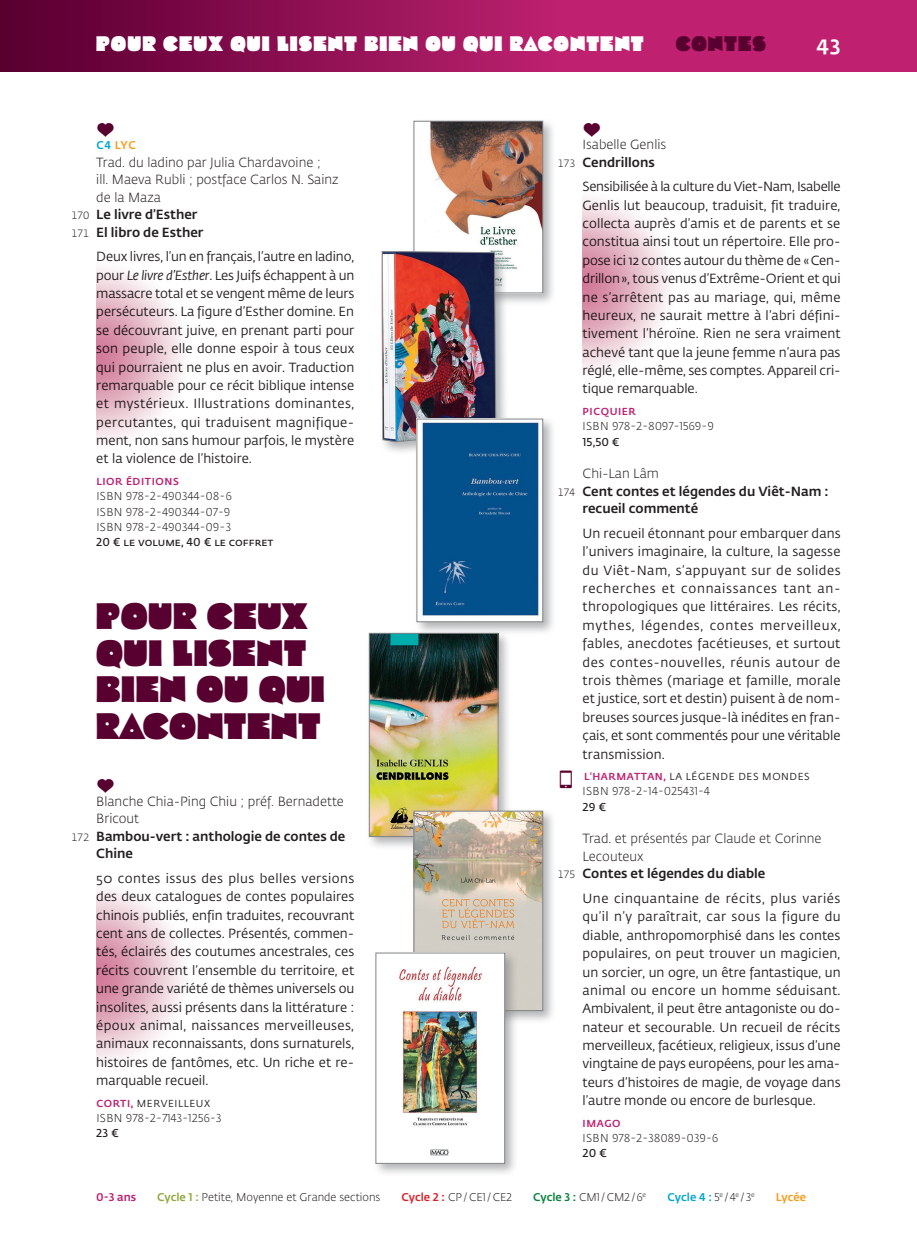
<style>
.page{position:relative;width:917px;height:1235px;background:#fff}
.page>*{position:absolute;margin:0;border:0;box-sizing:border-box;transform-origin:0 0}
.t1{font:36.75px/36.8px "Cooter Deuce";letter-spacing:.015em;color:#58002f}
.t2{font:21px "Cooter Deuce";letter-spacing:.05em;color:#fff}
.t3{font:21px "Cooter Deuce";letter-spacing:.05em;color:#58002f}
.t4{font:500 21px "Fedra Sans Pro";color:#fff}
.t5{font:14px "RLPE";color:#58002f}
.t6{font:13.12px/18.4px "Fedra Sans Pro";color:#231f20;text-align:justify}
.t7{font:300 13.12px/17.5px "Fedra Sans Pro";color:#231f20}
.t8{font:500 13.12px "Fedra Sans Pro";color:#231f20}
.t9{font:300 11.38px/15.2px "Fedra Sans Pro";letter-spacing:.035em;color:#231f20;text-align:justify}
.t10{font:600 11.38px "Fedra Sans Pro";color:#231f20}
.t11{font:300 11.2px "Fedra Sans Pro";color:#231f20}
.t12{font:500 11.2px "Fedra Sans Pro";color:#00a8cf}
.t13{font:500 11.2px "Fedra Sans Pro";color:#bf2070}
.t14{font:500 11.2px "Fedra Sans Pro";color:#f89c1c}
.t15{font:500 11.03px "Fedra Sans Pro";color:#f89c1c}
.t16{font:10.15px "Fedra Sans Pro";letter-spacing:.06em;color:#231f20}
.t17{font:500 10.15px "Fedra Sans Pro";letter-spacing:.06em;color:#bf2070}
.s1{color:#00a8cf}
.s2{font-weight:300;font-size:10.5px}
.s3{font-style:italic}
.s4{font-weight:500;color:#bf2070}
.s5{font-size:10.5px}
.s6{font-weight:500}
.s7{font-weight:500;color:#90a83d}
.s8{font-weight:500;color:#da2128}
.s9{font-weight:500;color:#0b8241}
.s10{font-weight:300;color:#231f20}
</style>
<div class="page">
<div style="left:410px;top:118px;width:147px;height:189px;background:#808285;opacity:.6"></div>
<img style="left:416px;top:123px;width:125px;height:168px">
<div style="left:414px;top:121px;width:129px;height:172px;border:1px solid #808285"></div>
<div style="left:379px;top:248px;width:131px;height:207px;background:#808285;opacity:.6"></div>
<img style="left:382px;top:251px;width:114px;height:191px">
<div style="left:413px;top:415px;width:143px;height:220px;background:#808285;opacity:.6"></div>
<img style="left:419px;top:421px;width:122px;height:198px">
<div style="left:417px;top:419px;width:126px;height:202px;border:1px solid #808285"></div>
<div style="left:366px;top:630px;width:146px;height:220px;background:#808285;opacity:.6"></div>
<img style="left:371px;top:635px;width:125px;height:199px">
<div style="left:369px;top:633px;width:129px;height:203px;border:1px solid #808285"></div>
<div style="left:410px;top:807px;width:147px;height:217px;background:#808285;opacity:.6"></div>
<img style="left:416px;top:813px;width:125px;height:195px">
<div style="left:414px;top:811px;width:129px;height:199px;border:1px solid #808285"></div>
<div style="left:372px;top:949px;width:147px;height:227px;background:#808285;opacity:.6"></div>
<img style="left:378px;top:954px;width:125px;height:207px">
<div style="left:376px;top:952px;width:129px;height:211px;border:1px solid #808285"></div>
<div style="left:558px;top:0;width:359px;height:71px;background:#bf2070"></div>
<div style="left:0;top:0;width:558px;height:71px;background:linear-gradient(to right,#57002f,#bb206f)"></div>
<h2 class="t2" style="left:96px;top:32px;width:549px">POUR CEUX QUI LISENT BIEN OU QUI RACONTENT</h2>
<h2 class="t3" style="left:676px;top:32px;width:92px">CONTES</h2>
<h2 class="t4" style="left:816px;top:27px;width:26px">43</h2>
<p class="t5" style="left:96px;top:122px;width:20px">A</p>
<p class="t15" style="left:96px;top:137px;width:41px"><span class="s1">C4</span> LYC</p>
<p class="t7" style="left:96px;top:153px;width:226px">Trad. du ladino par Julia Chardavoine ;</p>
<p class="t7" style="left:96px;top:171px;width:244px">ill. Maeva Rubli ; postface Carlos N. Sainz</p>
<p class="t7" style="left:96px;top:188px;width:66px">de la Maza</p>
<p class="t8" style="left:71px;top:204px;width:128px"><span class="s2">170</span> Le livre d’Esther</p>
<p class="t8" style="left:71px;top:222px;width:134px"><span class="s2">171</span> El libro de Esther</p>
<p class="t6" style="left:96px;top:247px;width:260px">Deux livres, l’un en français, l’autre en ladino, pour <span class="s3">Le livre d’Esther</span>. Les Juifs échappent à un massacre total et se vengent même de leurs persécuteurs. La figure d’Esther domine. En se découvrant juive, en prenant parti pour son peuple, elle donne espoir à tous ceux qui pourraient ne plus en avoir. Traduction remarquable pour ce récit biblique intense et mystérieux. Illustrations dominantes, percutantes, qui traduisent magnifique&shy;ment, non sans humour parfois, le mystère et la violence de l’histoire.</p>
<p class="t17" style="left:96px;top:473px;width:84px">LIOR ÉDITIONS</p>
<p class="t9" style="left:96px;top:488px;width:137px">ISBN 978-2-490344-08-6<br>ISBN 978-2-490344-07-9<br>ISBN 978-2-490344-09-3</p>
<p class="t10" style="left:96px;top:534px;width:179px">20 € le volume, 40 € le coffret</p>
<h1 class="t1" style="left:96px;top:597px;width:230px">POUR CEUX<br>QUI LISENT<br>BIEN OU QUI<br>RACONTENT</h1>
<p class="t5" style="left:96px;top:778px;width:20px">A</p>
<p class="t7" style="left:96px;top:792px;width:249px">Blanche Chia-Ping Chiu ; préf. Bernadette</p>
<p class="t7" style="left:96px;top:809px;width:44px">Bricout</p>
<p class="t8" style="left:71px;top:826px;width:275px"><span class="s2">172</span> Bambou-vert : anthologie de contes de</p>
<p class="t8" style="left:96px;top:843px;width:38px">Chine</p>
<p class="t6" style="left:96px;top:868px;width:260px">50 contes issus des plus belles versions des deux catalogues de contes populaires chinois publiés, enfin traduites, recouvrant cent ans de collectes. Présentés, commen&shy;tés, éclairés des coutumes ancestrales, ces récits couvrent l’ensemble du territoire, et une grande variété de thèmes universels ou insolites, aussi présents dans la littérature : époux animal, naissances merveilleuses, animaux reconnaissants, dons surnaturels, histoires de fantômes, etc. Un riche et re&shy;marquable recueil.</p>
<p class="t16" style="left:96px;top:1095px;width:115px"><span class="s4">CORTI,</span> MERVEILLEUX</p>
<p class="t9" style="left:96px;top:1109px;width:126px">ISBN 978-2-7143-1256-3</p>
<p class="t10" style="left:96px;top:1124px;width:24px">23 €</p>
<p class="t5" style="left:582px;top:122px;width:20px">A</p>
<p class="t7" style="left:558px;top:136px;width:110px;text-indent:25px">Isabelle Genlis<br><span class="s5">173</span> <span class="s6">Cendrillons</span></p>
<p class="t6" style="left:582px;top:177px;width:260px">Sensibilisée à la culture du Viet-Nam, Isabelle Genlis lut beaucoup, traduisit, fit traduire, collecta auprès d’amis et de parents et se constitua ainsi tout un répertoire. Elle pro&shy;pose ici 12 contes autour du thème de «Cen&shy;drillon», tous venus d’Extrême-Orient et qui ne s’arrêtent pas au mariage, qui, même heureux, ne saurait mettre à l’abri défini&shy;tivement l’héroïne. Rien ne sera vraiment achevé tant que la jeune femme n’aura pas réglé, elle-même, ses comptes. Appareil cri&shy;tique remarquable.</p>
<p class="t17" style="left:582px;top:403px;width:55px">PICQUIER</p>
<p class="t9" style="left:582px;top:418px;width:133px">ISBN 978-2-8097-1569-9</p>
<p class="t10" style="left:582px;top:433px;width:39px">15,50 €</p>
<p class="t7" style="left:582px;top:465px;width:78px">Chi-Lan Lâm</p>
<p class="t8" style="left:558px;top:481px;width:272px"><span class="s2">174</span> Cent contes et légendes du Viêt-Nam :</p>
<p class="t8" style="left:582px;top:498px;width:117px">recueil commenté</p>
<p class="t6" style="left:582px;top:523px;width:260px">Un recueil étonnant pour embarquer dans l’univers imaginaire, la culture, la sagesse du Viêt-Nam, s’appuyant sur de solides recherches et connaissances tant an&shy;thropologiques que littéraires. Les récits, mythes, légendes, contes merveilleux, fables, anecdotes facétieuses, et surtout des contes-nouvelles, réunis autour de trois thèmes (mariage et famille, morale et justice, sort et destin) puisent à de nom&shy;breuses sources jusque-là inédites en fran&shy;çais, et sont commentés pour une véritable transmission.</p>
<p class="t16" style="left:584px;top:769px;width:227px"><span class="s4">L’HARMATTAN,</span> LA LÉGENDE DES MONDES</p>
<p class="t9" style="left:582px;top:783px;width:129px">ISBN 978-2-14-025431-4</p>
<p class="t10" style="left:582px;top:798px;width:25px">29 €</p>
<p class="t7" style="left:582px;top:829px;width:240px">Trad. et présentés par Claude et Corinne</p>
<p class="t7" style="left:582px;top:847px;width:63px">Lecouteux</p>
<p class="t8" style="left:558px;top:863px;width:209px"><span class="s2">175</span> Contes et légendes du diable</p>
<p class="t6" style="left:582px;top:888px;width:260px">Une cinquantaine de récits, plus variés qu’il n’y paraîtrait, car sous la figure du diable, anthropomorphisé dans les contes populaires, on peut trouver un magicien, un sorcier, un ogre, un être fantastique, un animal ou encore un homme séduisant.<br>Ambivalent, il peut être antagoniste ou do&shy;nateur et secourable. Un recueil de récits merveilleux, facétieux, religieux, issus d’une vingtaine de pays européens, pour les ama&shy;teurs d’histoires de magie, de voyage dans l’autre monde ou encore de burlesque.</p>
<p class="t17" style="left:582px;top:1115px;width:39px">IMAGO</p>
<p class="t9" style="left:582px;top:1130px;width:137px">ISBN 978-2-38089-039-6</p>
<p class="t10" style="left:582px;top:1144px;width:26px">20 €</p>
<p class="t13" style="left:96px;top:1188px;width:41px">0-3 ans</p>
<p class="t11" style="left:157px;top:1189px;width:225px"><span class="s7">Cycle 1 :</span> Petite, Moyenne et Grande sections</p>
<p class="t11" style="left:401px;top:1189px;width:112px"><span class="s8">Cycle 2 :</span> CP/CE1/CE2</p>
<p class="t11" style="left:533px;top:1189px;width:115px"><span class="s9">Cycle 3 :</span> CM1/CM2/6<sup>e</sup></p>
<p class="t12" style="left:667px;top:1188px;width:89px">Cycle 4 : <span class="s10">5</span><sup>e</sup> <span class="s10">/4</span><sup>e</sup> <span class="s10">/3</span><sup>e</sup></p>
<p class="t14" style="left:776px;top:1188px;width:32px">Lycée</p>
</div>
